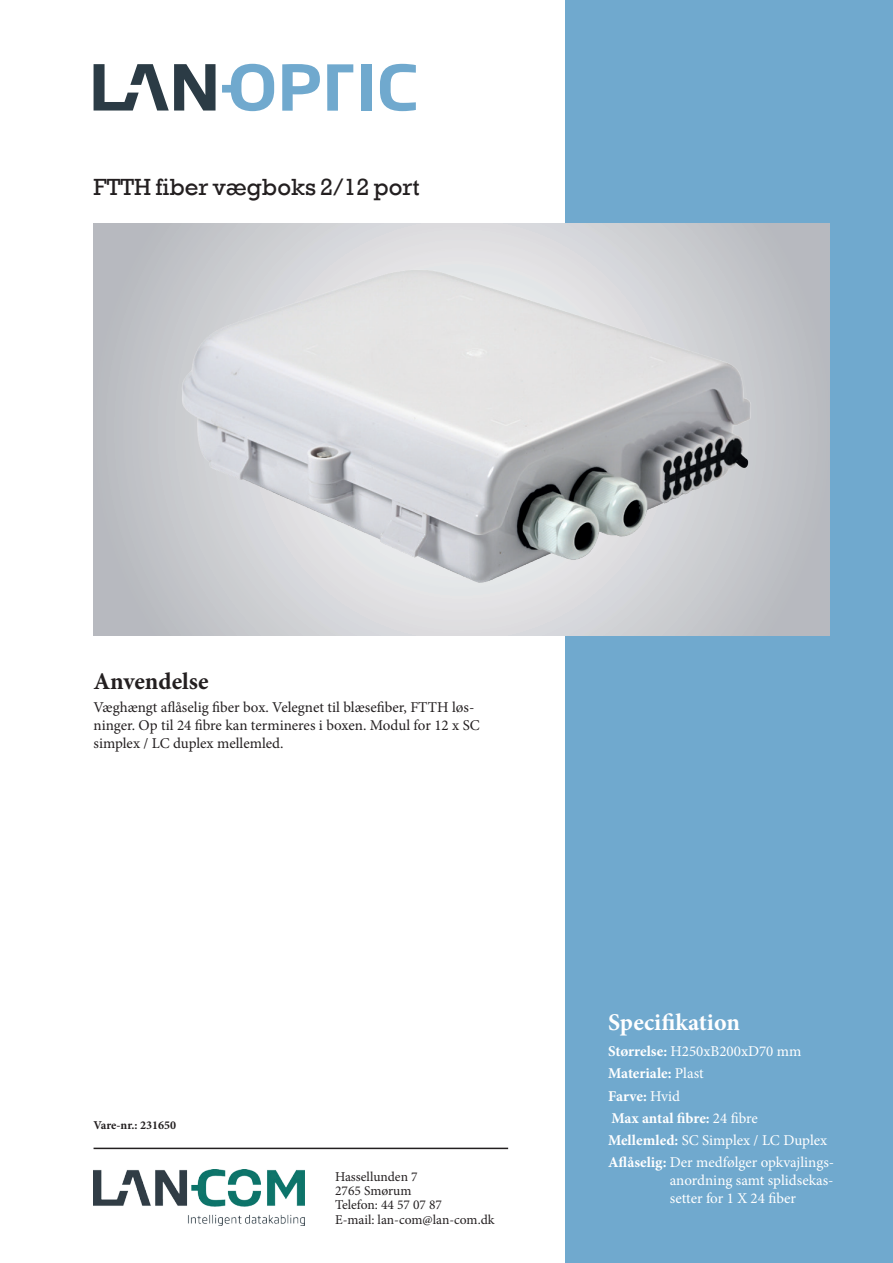
<style>
.page{position:relative;width:893px;height:1263px;background:#fff}
.page>*{position:absolute;margin:0;border:0;box-sizing:border-box;transform-origin:0 0}
.t1{font:24px "Rockwell";color:#231f20}
.t2{font:700 24px "Minion Pro";color:#fff}
.t3{font:700 24px "Minion Pro";letter-spacing:-.005em;color:#231f20}
.t4{font:15px/22.2px "Minion Pro";color:#fff}
.t5{font:15px/18px "Minion Pro";color:#231f20}
.t6{font:13.5px/14.2px "Minion Pro";color:#231f20}
.t7{font:700 12px "Minion Pro";color:#231f20}
.s1{font-weight:700}
</style>
<div class="page">
<div style="left:566px;top:0;width:327px;height:1263px;background:#70a9ce"></div>
<svg style="left:94px;top:223px;width:735px;height:413px;background:#c4c6ca"></svg>
<svg style="left:282px;top:64px;width:38px;height:47px"></svg>
<svg style="left:327px;top:64px;width:26px;height:47px"></svg>
<div style="left:362px;top:64px;width:10px;height:47px;background:#70a9ce"></div>
<svg style="left:380px;top:64px;width:36px;height:47px"></svg>
<svg style="left:94px;top:64px;width:122px;height:47px"></svg>
<svg style="left:222px;top:64px;width:52px;height:47px"></svg>
<img style="left:158px;top:258px;width:606px;height:343px">
<img style="left:94px;top:1169px;width:210px;height:56px">
<hr style="left:94px;top:1147px;width:414px;height:2px;background:#231f20">
<h1 class="t1" style="left:94px;top:173px;width:328px">FTTH fiber vægboks 2/12 port</h1>
<h1 class="t3" style="left:94px;top:665px;width:117px">Anvendelse</h1>
<p class="t5" style="left:94px;top:698px;width:388px">Væghængt aflåselig fiber box. Velegnet til blæsefiber, FTTH løs&shy;ninger. Op til 24 fibre kan termineres i boxen. Modul for 12 x SC simplex / LC duplex mellemled.</p>
<p class="t7" style="left:94px;top:1117px;width:84px">Vare-nr.: 231650</p>
<p class="t6" style="left:335px;top:1169px;width:161px">Hassellunden 7<br>2765 Smørum<br>Telefon: 44 57 07 87<br>E-mail: lan-com@lan-com.dk</p>
<h1 class="t2" style="left:608px;top:1005px;width:133px">Specifikation</h1>
<p class="t4" style="left:608px;top:1040px;width:228px"><span class="s1">Størrelse:</span> H250xB200xD70 mm<br><span class="s1">Materiale:</span> Plast<br><span class="s1">Farve:</span> Hvid<br><span class="s1">Max antal fibre:</span> 24 fibre<br><span class="s1">Mellemled:</span> SC Simplex / LC Duplex<br><span class="s1">Aflåselig:</span> Der medfølger opkvajlings-</p>
<p class="t4" style="left:670px;top:1172px;width:165px;line-height:18px">anordning samt splidsekas&shy;setter for 1 X 24 fiber</p>
</div>
